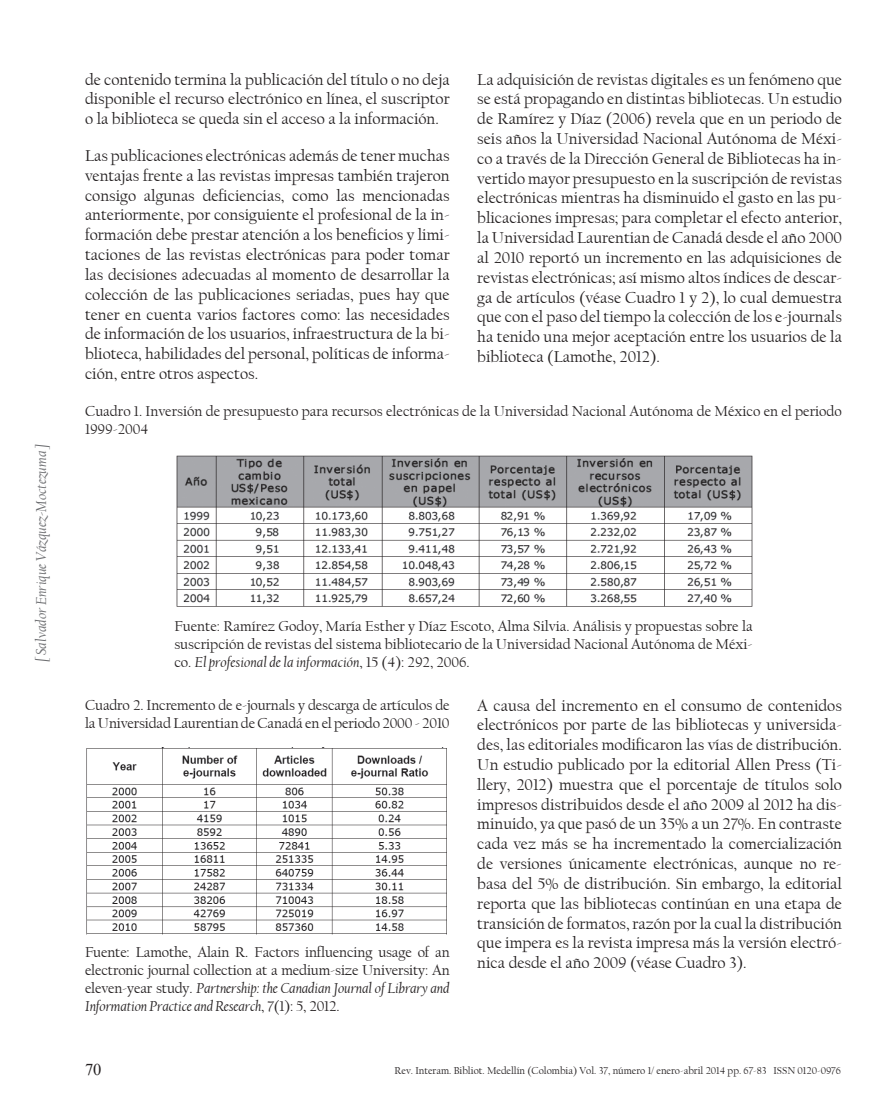
<style>
.page{position:relative;width:893px;height:1106px;background:#fff}
.page>*{position:absolute;margin:0;border:0;box-sizing:border-box;transform-origin:0 0}
.t1{font:16.5px/19.8px "Californian FB";color:#231f20;text-align:justify}
.t2{font:16.5px "Times New Roman";color:#231f20}
.t3{font:15px/18px "Californian FB";color:#231f20}
.t4{font:italic 15px "Californian FB";color:#6c6d70}
.t5{font:10.5px "Californian FB";color:#231f20}
.s1{font-style:italic}
</style>
<div class="page">
<img style="left:176px;top:455px;width:577px;height:152px">
<img style="left:87px;top:748px;width:360px;height:187px">
<p class="t4" style="left:33px;top:662px;width:221px;rotate:-90deg">[ Salvador Enrique Vázquez-Moctezuma ]</p>
<p class="t1" style="left:477px;top:70px;width:366px">La adquisición de revistas digitales es un fenómeno que se está propagando en distintas bibliotecas. Un estudio de Ramírez y Díaz (2006) revela que en un periodo de seis años la Universidad Nacional Autónoma de Méxi&shy;co a través de la Dirección General de Bibliotecas ha in&shy;vertido mayor presupuesto en la suscripción de revistas electrónicas mientras ha disminuido el gasto en las pu&shy;blicaciones impresas; para completar el efecto anterior, la Universidad Laurentian de Canadá desde el año 2000 al 2010 reportó un incremento en las adquisiciones de revistas electrónicas; así mismo altos índices de descar&shy;ga de artículos (véase Cuadro 1 y 2), lo cual demuestra que con el paso del tiempo la colección de los e-journals ha tenido una mejor aceptación entre los usuarios de la biblioteca (Lamothe, 2012).</p>
<p class="t3" style="left:85px;top:402px;width:758px">Cuadro 1. Inversión de presupuesto para recursos electrónicas de la Universidad Nacional Autónoma de México en el periodo<br>1999-2004</p>
<p class="t1" style="left:85px;top:70px;width:366px">de contenido termina la publicación del título o no deja disponible el recurso electrónico en línea, el suscriptor o la biblioteca se queda sin el acceso a la información.</p>
<p class="t1" style="left:85px;top:146px;width:366px">Las publicaciones electrónicas además de tener muchas ventajas frente a las revistas impresas también trajeron consigo algunas deficiencias, como las mencionadas anteriormente, por consiguiente el profesional de la in&shy;formación debe prestar atención a los beneficios y limi&shy;taciones de las revistas electrónicas para poder tomar las decisiones adecuadas al momento de desarrollar la colección de las publicaciones seriadas, pues hay que tener en cuenta varios factores como: las necesidades de información de los usuarios, infraestructura de la bi&shy;blioteca, habilidades del personal, políticas de informa&shy;ción, entre otros aspectos.</p>
<p class="t3" style="left:174px;top:617px;width:580px;text-align:justify">Fuente: Ramírez Godoy, María Esther y Díaz Escoto, Alma Silvia. Análisis y propuestas sobre la suscripción de revistas del sistema bibliotecario de la Universidad Nacional Autónoma de Méxi&shy;co. <span class="s1">El profesional de la información</span>, 15 (4): 292, 2006.</p>
<p class="t3" style="left:85px;top:696px;width:366px">Cuadro 2. Incremento de e-journals y descarga de artículos de la Universidad Laurentian de Canadá en el periodo 2000 - 2010</p>
<p class="t1" style="left:477px;top:695px;width:366px">A causa del incremento en el consumo de contenidos electrónicos por parte de las bibliotecas y universida&shy;des, las editoriales modificaron las vías de distribución.<br>Un estudio publicado por la editorial Allen Press (Ti&shy;llery, 2012) muestra que el porcentaje de títulos solo impresos distribuidos desde el año 2009 al 2012 ha dis&shy;minuido, ya que pasó de un 35% a un 27%. En contraste cada vez más se ha incrementado la comercialización de versiones únicamente electrónicas, aunque no re&shy;basa del 5% de distribución. Sin embargo, la editorial reporta que las bibliotecas continúan en una etapa de transición de formatos, razón por la cual la distribución que impera es la revista impresa más la versión electró&shy;nica desde el año 2009 (véase Cuadro 3).</p>
<p class="t3" style="left:85px;top:943px;width:366px;text-align:justify">Fuente: Lamothe, Alain R. Factors influencing usage of an electronic journal collection at a medium-size University: An eleven-year study. <span class="s1">Partnership: the Canadian Journal of Library and Information Practice and Research</span>, 7(1): 5, 2012.</p>
<p class="t2" style="left:85px;top:1058px;width:18px">70</p>
<p class="t5" style="left:394px;top:1065px;width:448px">Rev. Interam. Bibliot. Medellín (Colombia) Vol. 37, número 1/ enero-abril 2014 pp. 67-83 ISSN 0120-0976</p>
</div>
